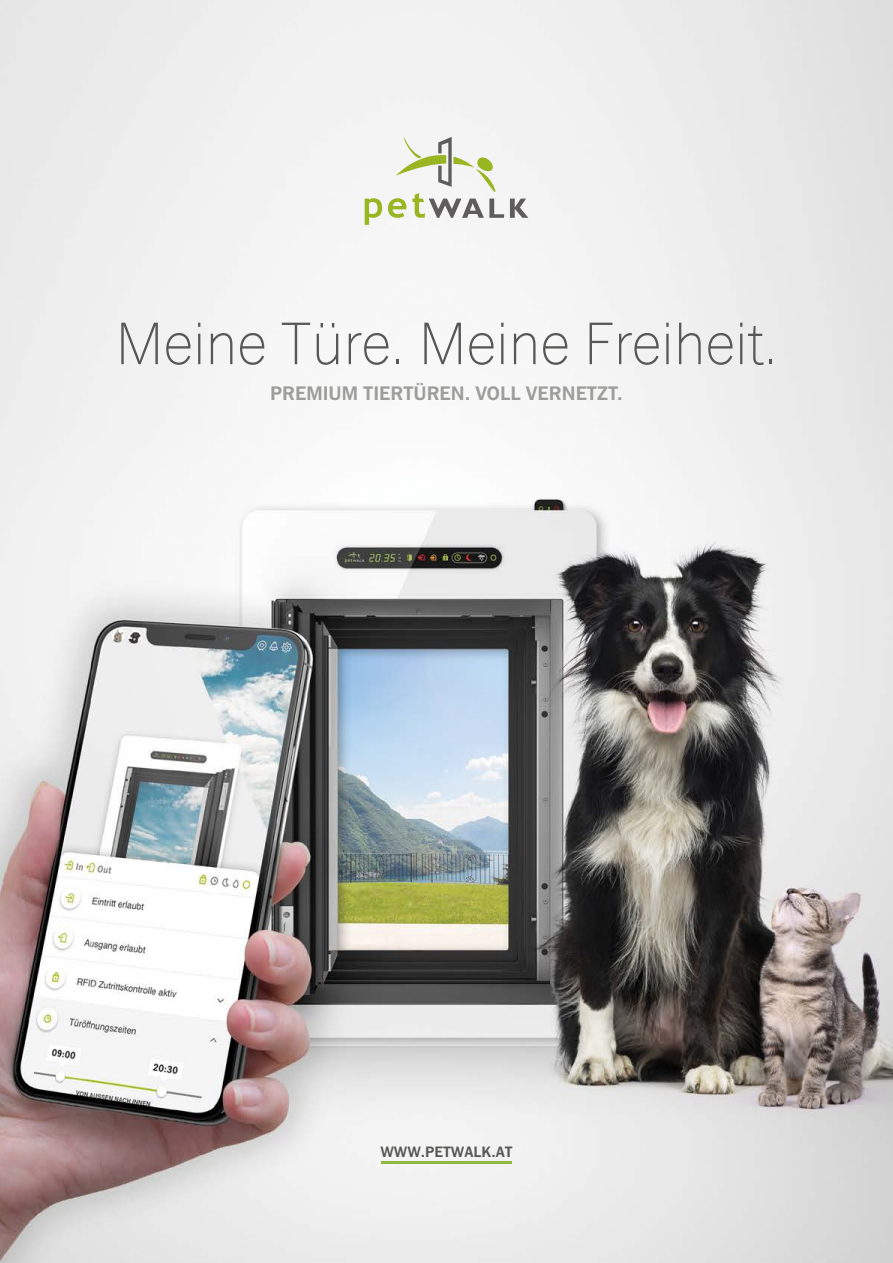
<style>
.page{position:relative;width:893px;height:1263px;background:#fff}
.page>*{position:absolute;margin:0;border:0;box-sizing:border-box;transform-origin:0 0}
.t1{font:200 60px "Fuller Sans DT";color:#575756}
.t2{font:700 19.5px "Fuller Sans DT";color:#9d9d9c}
.t3{font:700 15px "Fuller Sans DT";color:#575756}
</style>
<div class="page">
<img style="left:0;top:0;width:893px;height:1263px">
<svg style="left:365px;top:198px;width:17px;height:27px"></svg>
<svg style="left:510px;top:199px;width:18px;height:19px"></svg>
<svg style="left:388px;top:137px;width:116px;height:81px"></svg>
<hr style="left:381px;top:1161px;width:131px;height:2px;background:#91b83e">
<h1 class="t1" style="left:115px;top:307px;width:664px">Meine Türe. Meine Freiheit.</h1>
<p class="t2" style="left:270px;top:381px;width:354px">PREMIUM TIERTÜREN. VOLL VERNETZT.</p>
<p class="t3" style="left:380px;top:1142px;width:134px">WWW.PETWALK.AT</p>
</div>
